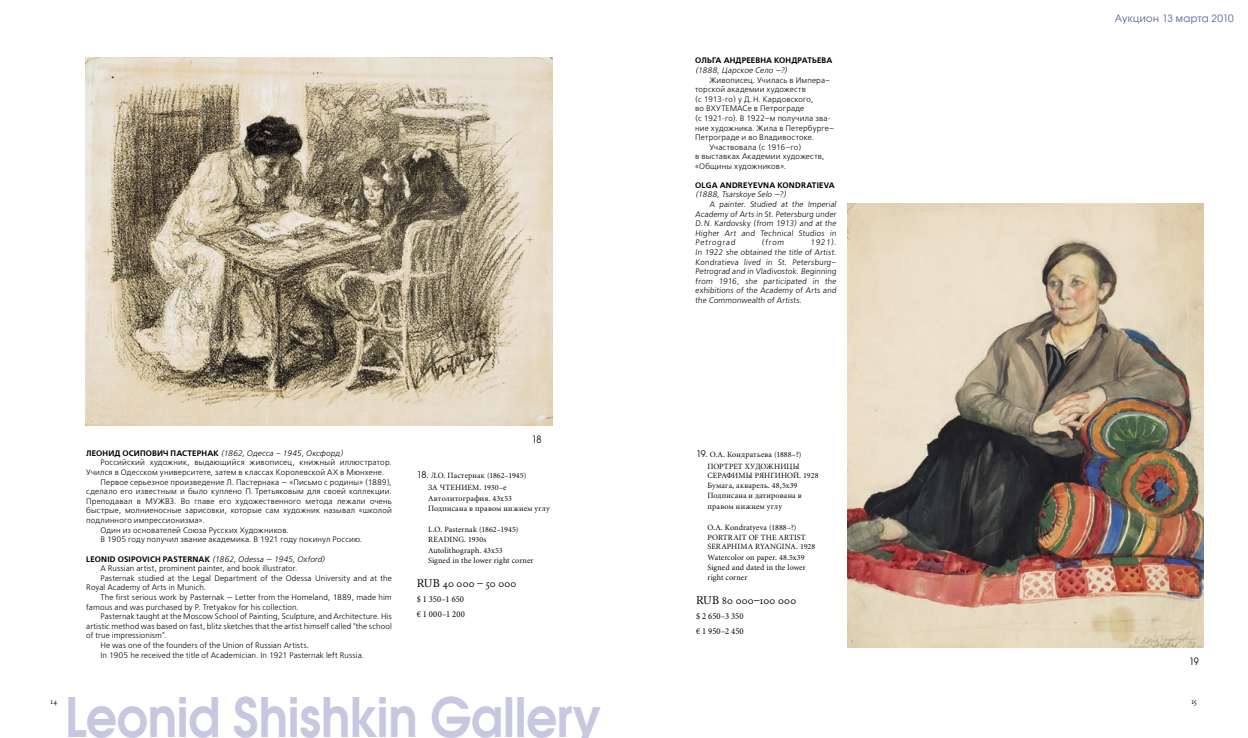
<style>
.page{position:relative;width:1248px;height:738px;background:#fff}
.page>*{position:absolute;margin:0;border:0;box-sizing:border-box;transform-origin:0 0}
.t1{font:53.9px "Avant Garde Gothic Dm CITC";letter-spacing:-.005em;color:#c7c7e0;scale:.91 1}
.t2{font:11px "Adobe Caslon Regular SC";letter-spacing:.02em;color:#000}
.t3{font:10px "Avant Garde Gothic Bk CITC";letter-spacing:.035em;color:#5560a3}
.t4{font:10px "Avant Garde Gothic Bk CITC";color:#000;scale:.9 1}
.t5{font:9px/14.8px "Minion Pro";letter-spacing:.01em;color:#000;scale:.95 1}
.t6{font:8px/9.6px "Free Set C";letter-spacing:.015em;color:#000;text-align:justify}
.t7{font:8px/10.4px "Minion CYR";letter-spacing:.015em;color:#000}
.t8{font:italic 8px "Free Set C";letter-spacing:.005em;color:#000}
.t9{font:700 8px "Free Set C";letter-spacing:.02em;color:#000}
.t10{font:8px "Adobe Caslon Regular SC";color:#000}
.s1{font-weight:700;font-style:normal}
.s2{font-family:"Avant Garde Gothic Bk CITC";font-size:9px}
</style>
<div class="page">
<img style="left:847px;top:204px;width:356px;height:442px">
<img style="left:85px;top:57px;width:467px;height:368px">
<p class="t8" style="left:86px;top:448px;width:258px"><span class="s1">ЛЕОНИД ОСИПОВИЧ ПАСТЕРНАК</span> (1862, Одесса – 1945, Оксфорд)</p>
<p class="t6" style="left:100px;top:457px;width:293px">Российский художник, выдающийся живописец, книжный иллюстратор.</p>
<p class="t6" style="left:86px;top:467px;width:299px">Учился в Одесском университете, затем в классах Королевской АХ в Мюнхене.</p>
<p class="t6" style="left:100px;top:477px;width:293px">Первое серьезное произведение Л. Пастернака — «Письмо с родины» (1889),</p>
<p class="t6" style="left:86px;top:486px;width:307px">сделало его известным и было куплено П. Третьяковым для своей коллекции.</p>
<p class="t6" style="left:86px;top:496px;width:307px">Преподавал в МУЖВЗ. Во главе его художественного метода лежали очень</p>
<p class="t6" style="left:86px;top:505px;width:307px">быстрые, молниеносные зарисовки, которые сам художник называл «школой</p>
<p class="t6" style="left:86px;top:515px;width:120px">подлинного импрессионизма».</p>
<p class="t6" style="left:100px;top:525px;width:190px">Один из основателей Союза Русских Художников.</p>
<p class="t6" style="left:100px;top:534px;width:263px">В 1905 году получил звание академика. В 1921 году покинул Россию.</p>
<p class="t8" style="left:86px;top:553px;width:240px"><span class="s1">LEONID OSIPOVICH PASTERNAK</span> (1862, Odessa — 1945, Oxford)</p>
<p class="t6" style="left:100px;top:563px;width:198px">A Russian artist, prominent painter, and book illustrator.</p>
<p class="t6" style="left:100px;top:573px;width:293px">Pasternak studied at the Legal Department of the Odessa University and at the</p>
<p class="t6" style="left:86px;top:582px;width:121px">Royal Academy of Arts in Munich.</p>
<p class="t6" style="left:100px;top:592px;width:293px">The first serious work by Pasternak — Letter from the Homeland, 1889, made him</p>
<p class="t6" style="left:86px;top:601px;width:214px">famous and was purchased by P. Tretyakov for his collection.</p>
<p class="t6" style="left:100px;top:611px;width:293px">Pasternak taught at the Moscow School of Painting, Sculpture, and Architecture. His</p>
<p class="t6" style="left:86px;top:621px;width:307px">artistic method was based on fast, blitz sketches that the artist himself called "the school</p>
<p class="t6" style="left:86px;top:630px;width:82px">of true impressionism".</p>
<p class="t6" style="left:100px;top:640px;width:210px">He was one of the founders of the Union of Russian Artists.</p>
<p class="t6" style="left:100px;top:649px;width:265px">In 1905 he received the title of Academician. In 1921 Pasternak left Russia.</p>
<p class="t4" style="left:531px;top:433px;width:12px">18</p>
<p class="t7" style="left:428px;top:469px;width:100px;line-height:11.8px;text-indent:-11px"><span class="s2">18.</span> Л.О. Пастернак (1862–1945)<br>ЗА ЧТЕНИЕМ. 1930–е</p>
<p class="t7" style="left:428px;top:492px;width:123px">Автолитография. 43x53<br>Подписана в правом нижнем углу</p>
<p class="t7" style="left:428px;top:523px;width:107px">L.O. Pasternak (1862–1945)<br>READING. 1930s<br>Autolithograph. 43x53<br>Signed in the lower right corner</p>
<p class="t2" style="left:417px;top:576px;width:101px">RUB 40 000 – 50 000</p>
<p class="t5" style="left:417px;top:591px;width:52px">$ 1 350–1 650 € 1 000–1 200</p>
<p class="t9" style="left:695px;top:56px;width:139px">ОЛЬГА АНДРЕЕВНА КОНДРАТЬЕВА</p>
<p class="t8" style="left:695px;top:65px;width:93px">(1888, Царское Село —?)</p>
<p class="t6" style="left:709px;top:75px;width:122px">Живописец. Училась в Импера–</p>
<p class="t6" style="left:695px;top:85px;width:112px">торской академии художеств</p>
<p class="t6" style="left:695px;top:94px;width:119px">(с 1913‑го) у Д.Н. Кардовского,</p>
<p class="t6" style="left:695px;top:104px;width:111px">во ВХУТЕМАСе в Петрограде</p>
<p class="t6" style="left:695px;top:113px;width:137px">(с 1921‑го). В 1922–м получила зва‑</p>
<p class="t6" style="left:695px;top:123px;width:140px">ние художника. Жила в Петербурге–</p>
<p class="t6" style="left:695px;top:133px;width:120px">Петрограде и во Владивостоке.</p>
<p class="t6" style="left:709px;top:142px;width:93px">Участвовала (с 1916–го)</p>
<p class="t6" style="left:695px;top:152px;width:131px">в выставках Академии художеств,</p>
<p class="t6" style="left:695px;top:161px;width:92px">«Общины художников».</p>
<p class="t9" style="left:695px;top:180px;width:141px">OLGA ANDREYEVNA KONDRATIEVA</p>
<p class="t8" style="left:695px;top:190px;width:92px">(1888, Tsarskoye Selo —?)</p>
<p class="t6" style="left:709px;top:199px;width:129px">A painter. Studied at the Imperial</p>
<p class="t6" style="left:695px;top:209px;width:143px">Academy of Arts in St. Petersburg under</p>
<p class="t6" style="left:695px;top:218px;width:143px">D.N. Kardovsky (from 1913) and at the</p>
<p class="t6" style="left:695px;top:228px;width:143px">Higher Art and Technical Studios in</p>
<p class="t6" style="left:695px;top:238px;width:43px">Petrograd</p>
<p class="t6" style="left:761px;top:238px;width:25px">(from</p>
<p class="t6" style="left:695px;top:238px;width:143px;text-indent:115px">1921).<br>In 1922 she obtained the title of Artist.<br>Kondratieva lived in St. Petersburg– Petrograd and in Vladivostok. Beginning from 1916, she participated in the exhibitions of the Academy of Arts and the Commonwealth of Artists.</p>
<p class="t7" style="left:707px;top:448px;width:95px;line-height:11.8px;text-indent:-11px"><span class="s2">19.</span> О.А. Кондратьева (1888–?)<br>Портрет</p>
<p class="t7" style="left:744px;top:460px;width:8px">художницы</p>
<p class="t7" style="left:707px;top:469px;width:13px">Серафимы</p>
<p class="t7" style="left:754px;top:469px;width:11px">Рянгиной</p>
<p class="t7" style="left:799px;top:469px;width:21px">. 1928</p>
<p class="t7" style="left:707px;top:480px;width:96px">Бумага, акварель. 48,5х39<br>Подписана и датирована в правом нижнем углу</p>
<p class="t7" style="left:707px;top:521px;width:90px">O.A. Kondratyeva (1888–?)<br>Portrait</p>
<p class="t7" style="left:748px;top:532px;width:19px">of the</p>
<p class="t7" style="left:778px;top:532px;width:6px">artist</p>
<p class="t7" style="left:707px;top:541px;width:11px">Seraphima</p>
<p class="t7" style="left:755px;top:541px;width:11px">Ryangina</p>
<p class="t7" style="left:707px;top:541px;width:109px;text-indent:89px">. 1928<br>Watercolor on paper. 48.5x39<br>Signed and dated in the lower right corner</p>
<p class="t2" style="left:696px;top:593px;width:101px">RUB 80 000–100 000</p>
<p class="t5" style="left:696px;top:608px;width:52px">$ 2 650–3 350 € 1 950–2 450</p>
<p class="t3" style="left:1114px;top:12px;width:120px">Аукцион 13 марта 2010</p>
<p class="t4" style="left:1189px;top:654px;width:12px">19</p>
<p class="t10" style="left:51px;top:696px;width:8px">14</p>
<p class="t1" style="left:65px;top:683px;width:590px">Leonid Shishkin Gallery</p>
<p class="t10" style="left:1191px;top:696px;width:7px">15</p>
</div>
